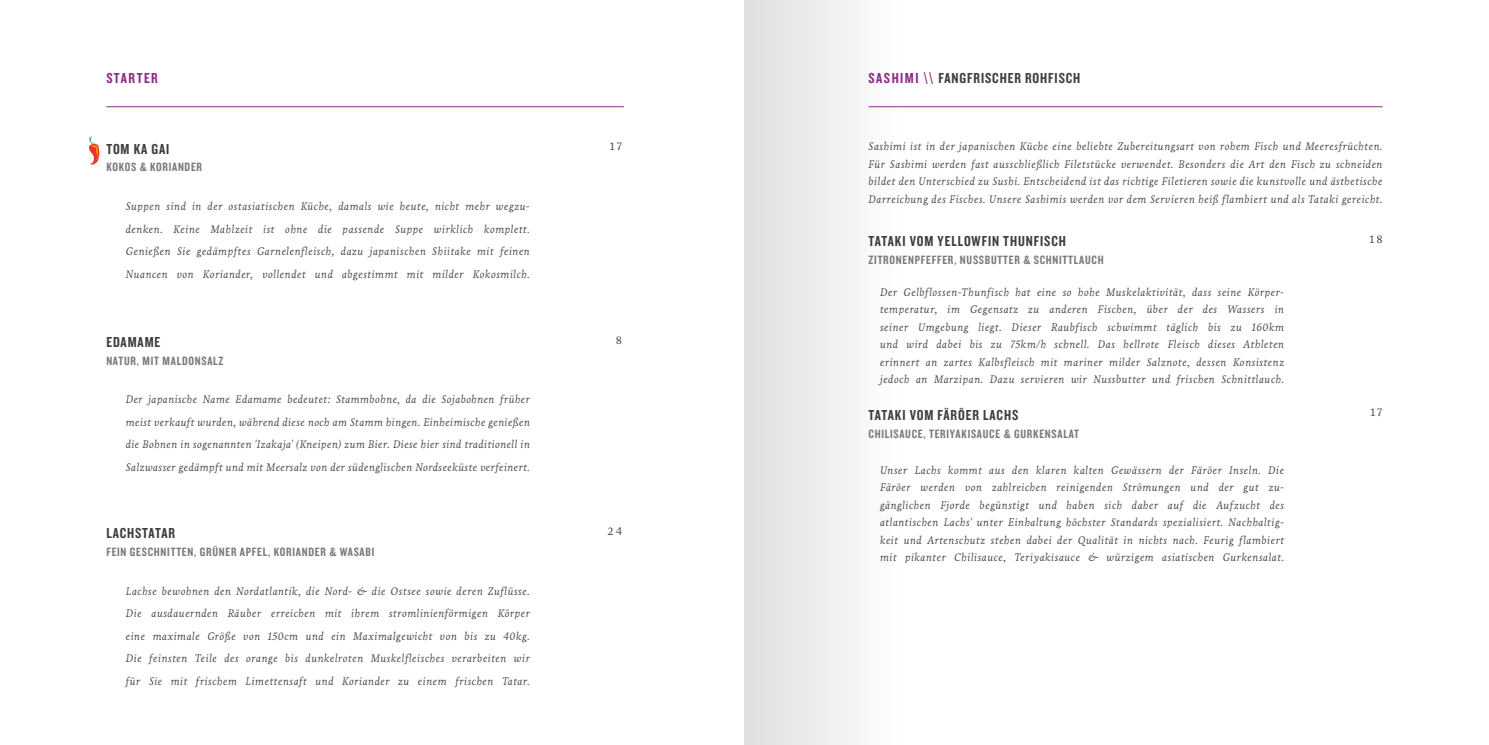
<style>
.page{position:relative;width:1489px;height:745px;background:#fff}
.page>*{position:absolute;margin:0;border:0;box-sizing:border-box;transform-origin:0 0}
.t1{font:15px "Knockout 49 Liteweight";letter-spacing:.06em;color:#403e3d}
.t2{font:15px "Knockout 49 Liteweight";letter-spacing:.1em;color:#8d2b87}
.t3{font:12.5px "Knockout 49 Liteweight";letter-spacing:.06em;color:#7c7a79}
.t4{font:italic 11.25px/17.5px "Livory";letter-spacing:.04em;color:#4c4a48;text-align:justify}
.t5{font:11.25px "Livory";letter-spacing:.19em;color:#4c4a48}
.s1{color:#8d2b87}
</style>
<div class="page">
<div style="left:744px;top:0;width:156px;height:744px;background:linear-gradient(to right,#e0dfdf,#fefefe)"></div>
<svg style="left:89px;top:136px;width:11px;height:29px"></svg>
<hr style="left:106px;top:106px;width:518px;height:1px;background:#8d2b87">
<hr style="left:868px;top:106px;width:514px;height:1px;background:#8d2b87">
<h1 class="t2" style="left:106px;top:68px;width:53px">STARTER</h1>
<h1 class="t1" style="left:106px;top:139px;width:65px">TOM KA GAI</h1>
<p class="t3" style="left:106px;top:159px;width:97px">KOKOS &amp; KORIANDER</p>
<p class="t4" style="left:126px;top:195px;width:405px;line-height:22.5px">Suppen sind in der ostasiatischen Küche, damals wie heute, nicht mehr wegzu&shy;denken. Keine Mahlzeit ist ohne die passende Suppe wirklich komplett.<br>Genießen Sie gedämpftes Garnelenfleisch, dazu japanischen Shiitake mit feinen Nuancen von Koriander, vollendet und abgestimmt mit milder Kokosmilch.</p>
<h1 class="t1" style="left:106px;top:332px;width:55px">EDAMAME</h1>
<p class="t3" style="left:106px;top:352px;width:119px">NATUR, MIT MALDONSALZ</p>
<p class="t4" style="left:126px;top:388px;width:405px;line-height:22.5px">Der japanische Name Edamame bedeutet: Stammbohne, da die Sojabohnen früher meist verkauft wurden, während diese noch am Stamm hingen. Einheimische genießen die Bohnen in sogenannten 'Izakaja' (Kneipen) zum Bier. Diese hier sind traditionell in Salzwasser gedämpft und mit Meersalz von der südenglischen Nordseeküste verfeinert.</p>
<h1 class="t1" style="left:106px;top:523px;width:70px">LACHSTATAR</h1>
<p class="t3" style="left:106px;top:543px;width:269px">FEIN GESCHNITTEN, GRÜNER APFEL, KORIANDER &amp; WASABI</p>
<p class="t4" style="left:126px;top:579px;width:405px;line-height:22.5px">Lachse bewohnen den Nordatlantik, die Nord- &amp; die Ostsee sowie deren Zuflüsse.<br>Die ausdauernden Räuber erreichen mit ihrem stromlinienförmigen Körper eine maximale Größe von 150cm und ein Maximalgewicht von bis zu 40kg.<br>Die feinsten Teile des orange bis dunkelroten Muskelfleisches verarbeiten wir für Sie mit frischem Limettensaft und Koriander zu einem frischen Tatar.</p>
<p class="t5" style="left:610px;top:140px;width:14px">17</p>
<p class="t5" style="left:616px;top:333px;width:8px">8</p>
<p class="t5" style="left:607px;top:524px;width:16px">24</p>
<h1 class="t1" style="left:868px;top:68px;width:213px"><span class="s1">SASHIMI \\</span> FANGFRISCHER ROHFISCH</h1>
<p class="t4" style="left:868px;top:138px;width:515px">Sashimi ist in der japanischen Küche eine beliebte Zubereitungsart von rohem Fisch und Meeresfrüchten.<br>Für Sashimi werden fast ausschließlich Filetstücke verwendet. Besonders die Art den Fisch zu schneiden bildet den Unterschied zu Sushi. Entscheidend ist das richtige Filetieren sowie die kunstvolle und ästhetische Darreichung des Fisches. Unsere Sashimis werden vor dem Servieren heiß flambiert und als Tataki gereicht.</p>
<h1 class="t1" style="left:868px;top:231px;width:199px">TATAKI VOM YELLOWFIN THUNFISCH</h1>
<p class="t3" style="left:868px;top:251px;width:236px">ZITRONENPFEFFER, NUSSBUTTER &amp; SCHNITTLAUCH</p>
<p class="t4" style="left:880px;top:283px;width:405px">Der Gelbflossen-Thunfisch hat eine so hohe Muskelaktivität, dass seine Körper&shy;temperatur, im Gegensatz zu anderen Fischen, über der des Wassers in seiner Umgebung liegt. Dieser Raubfisch schwimmt täglich bis zu 160km und wird dabei bis zu 75km/h schnell. Das hellrote Fleisch dieses Athleten erinnert an zartes Kalbsfleisch mit mariner milder Salznote, dessen Konsistenz jedoch an Marzipan. Dazu servieren wir Nussbutter und frischen Schnittlauch.</p>
<h1 class="t1" style="left:868px;top:405px;width:151px">TATAKI VOM FÄRÖER LACHS</h1>
<p class="t3" style="left:868px;top:425px;width:212px">CHILISAUCE, TERIYAKISAUCE &amp; GURKENSALAT</p>
<p class="t4" style="left:880px;top:461px;width:405px">Unser Lachs kommt aus den klaren kalten Gewässern der Färöer Inseln. Die Färöer werden von zahlreichen reinigenden Strömungen und der gut zu&shy;gänglichen Fjorde begünstigt und haben sich daher auf die Aufzucht des atlantischen Lachs' unter Einhaltung höchster Standards spezialisiert. Nachhaltig&shy;keit und Artenschutz stehen dabei der Qualität in nichts nach. Feurig flambiert mit pikanter Chilisauce, Teriyakisauce &amp; würzigem asiatischen Gurkensalat.</p>
<p class="t5" style="left:1369px;top:232px;width:15px">18</p>
<p class="t5" style="left:1370px;top:405px;width:14px">17</p>
</div>
